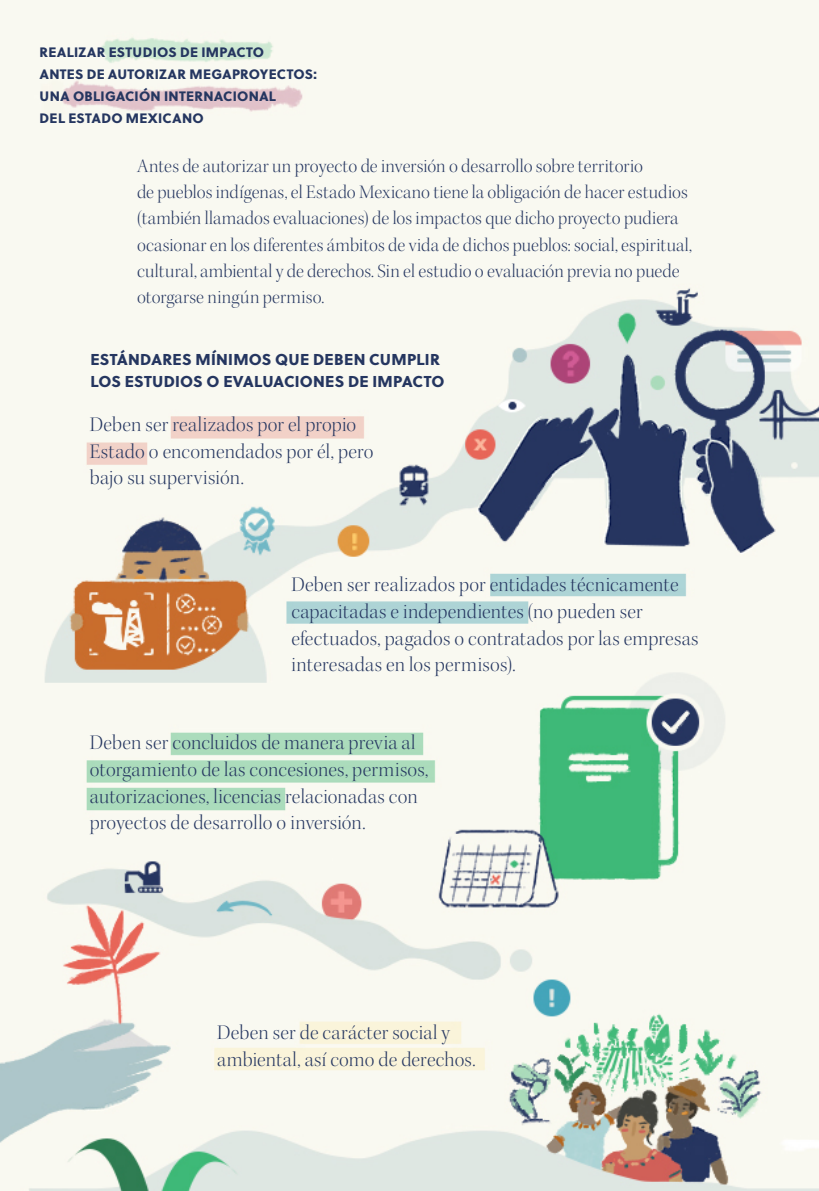
<style>
.page{position:relative;width:819px;height:1191px;background:#fff}
.page>*{position:absolute;margin:0;border:0;box-sizing:border-box;transform-origin:0 0}
.t1{font:21px/26.6px "Kepler Std Light Disp";letter-spacing:.015em;color:#253660}
.t2{font:19.25px/26.2px "Kepler Std Light Disp";letter-spacing:.005em;color:#253660}
.t3{font:15.75px/21.9px "Soleil Xb";letter-spacing:.015em;color:#253660}
.t4{font:13.65px/21.9px "Soleil Xb";letter-spacing:.02em;color:#253660}
</style>
<div class="page">
<img style="left:0;top:0;width:819px;height:1190px">
<p class="t4" style="left:40px;top:40px;width:279px">REALIZAR ESTUDIOS DE IMPACTO<br>ANTES DE AUTORIZAR MEGAPROYECTOS:<br>UNA OBLIGACIÓN INTERNACIONAL<br>DEL ESTADO MEXICANO</p>
<p class="t2" style="left:137px;top:153px;width:556px">Antes de autorizar un proyecto de inversión o desarrollo sobre territorio<br>de pueblos indígenas, el Estado Mexicano tiene la obligación de hacer estudios (también llamados evaluaciones) de los impactos que dicho proyecto pudiera ocasionar en los diferentes ámbitos de vida de dichos pueblos: social, espiritual, cultural, ambiental y de derechos. Sin el estudio o evaluación previa no puede otorgarse ningún permiso.</p>
<p class="t3" style="left:90px;top:348px;width:355px">ESTÁNDARES MÍNIMOS QUE DEBEN CUMPLIR<br>LOS ESTUDIOS O EVALUACIONES DE IMPACTO</p>
<p class="t1" style="left:90px;top:411px;width:285px">Deben ser realizados por el propio<br>Estado o encomendados por él, pero bajo su supervisión.</p>
<p class="t1" style="left:291px;top:572px;width:408px">Deben ser realizados por entidades técnicamente capacitadas e independientes (no pueden ser efectuados, pagados o contratados por las empresas interesadas en los permisos).</p>
<p class="t1" style="left:90px;top:730px;width:340px">Deben ser concluidos de manera previa al otorgamiento de las concesiones, permisos, autorizaciones, licencias relacionadas con proyectos de desarrollo o inversión.</p>
<p class="t1" style="left:217px;top:1019px;width:260px">Deben ser de carácter social y ambiental, así como de derechos.</p>
</div>
